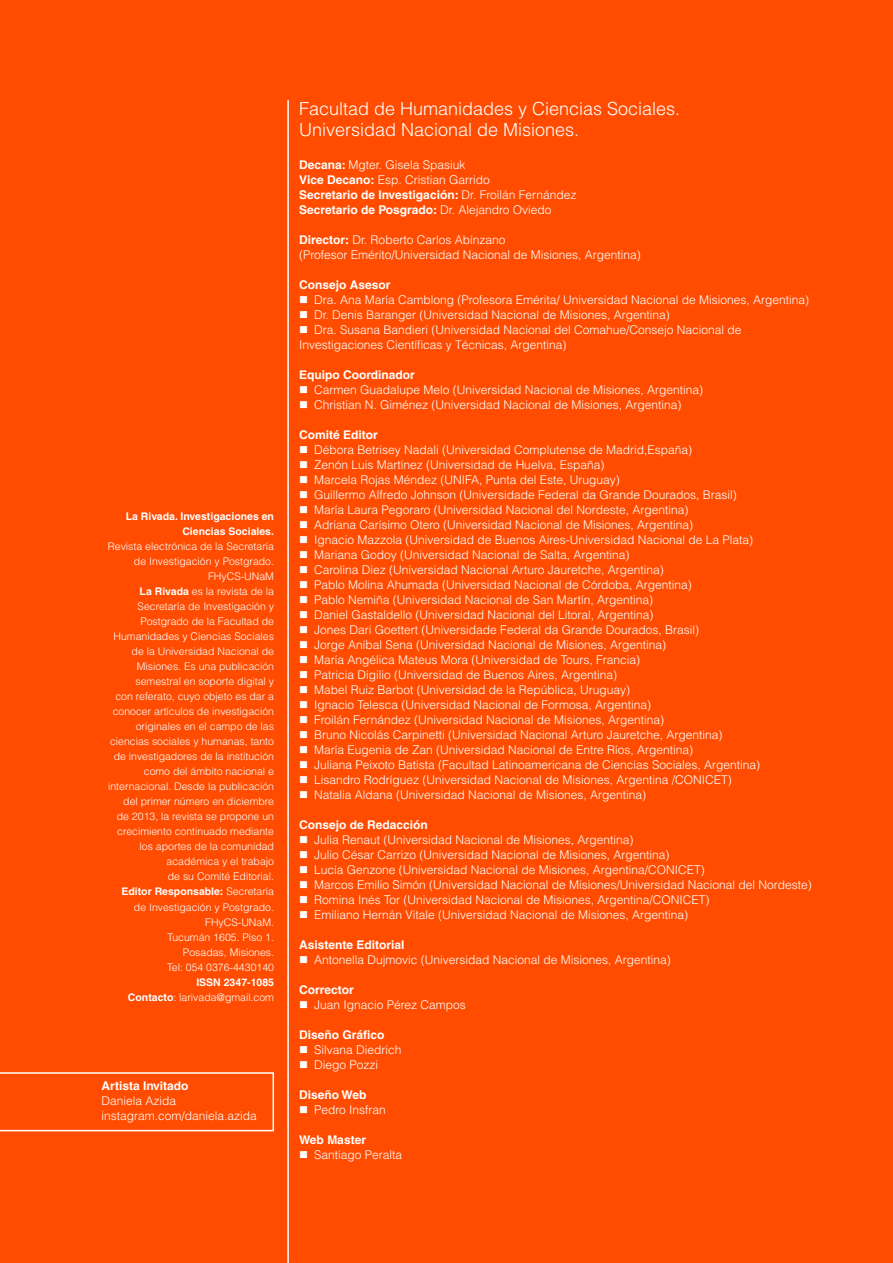
<style>
.page{position:relative;width:893px;height:1263px;background:#ff4c00}
.page>*{position:absolute;margin:0;border:0;box-sizing:border-box;transform-origin:0 0}
.t1{font:300 18px/21.6px "Helvetica";color:#fff}
.t2{font:300 12px/15px "Helvetica";color:#fff}
.t3{font:700 12px "Helvetica";color:#fff}
.t4{font:300 10.5px/15px "Helvetica";color:#fff;text-align:right}
.t5{font:700 10.5px/15px "Helvetica";color:#fff;text-align:right}
.s1{font-weight:700}
.s2{font-weight:300}
</style>
<div class="page">
<hr style="left:287px;top:100px;width:2px;height:1163px;background:#fff">
<svg style="left:0;top:1072px;width:274px;height:59px"></svg>
<p class="t5" style="left:126px;top:509px;width:150px">La Rivada. Investigaciones en<br>Ciencias Sociales.</p>
<p class="t4" style="left:108px;top:539px;width:168px">Revista electrónica de la Secretaría de Investigación y Postgrado.<br>FHyCS-UNaM<br><span class="s1">La Rivada</span> es la revista de la<br>Secretaría de Investigación y<br>Postgrado de la Facultad de<br>Humanidades y Ciencias Sociales de la Universidad Nacional de<br>Misiones. Es una publicación semestral en soporte digital y<br>con referato, cuyo objeto es dar a conocer artículos de investigación originales en el campo de las ciencias sociales y humanas, tanto de investigadores de la institución como del ámbito nacional e internacional. Desde la publicación del primer número en diciembre<br>de 2013, la revista se propone un crecimiento continuado mediante los aportes de la comunidad académica y el trabajo<br>de su Comité Editorial.<br><span class="s1">Editor Responsable:</span> Secretaría de Investigación y Postgrado.<br>FHyCS-UNaM.<br>Tucumán 1605. Piso 1.<br>Posadas, Misiones.<br>Tel: 054 0376-4430140</p>
<p class="t5" style="left:128px;top:974px;width:148px">ISSN 2347-1085<br>Contacto<span class="s2">: larivada@gmail.com</span></p>
<p class="t3" style="left:102px;top:1079px;width:89px">Artista Invitado</p>
<p class="t2" style="left:102px;top:1094px;width:157px">Daniela Azida instagram.com/daniela.azida</p>
<h1 class="t1" style="left:299px;top:97px;width:383px">Facultad de Humanidades y Ciencias Sociales.<br>Universidad Nacional de Misiones.</h1>
<p class="t2" style="left:299px;top:157px;width:279px"><span class="s1">Decana:</span> Mgter. Gisela Spasiuk<br><span class="s1">Vice Decano:</span> Esp. Cristian Garrido<br><span class="s1">Secretario de Investigación:</span> Dr. Froilán Fernández <span class="s1">Secretario de Posgrado:</span> Dr. Alejandro Oviedo</p>
<p class="t2" style="left:299px;top:232px;width:343px"><span class="s1">Director:</span> Dr. Roberto Carlos Abínzano<br>(Profesor Emérito/Universidad Nacional de Misiones, Argentina)</p>
<p class="t3" style="left:299px;top:278px;width:93px">Consejo Asesor</p>
<p class="t2" style="left:314px;top:292px;width:497px">Dra. Ana María Camblong (Profesora Emérita/ Universidad Nacional de Misiones, Argentina)</p>
<p class="t2" style="left:314px;top:307px;width:357px">Dr. Denis Baranger (Universidad Nacional de Misiones, Argentina)</p>
<p class="t2" style="left:314px;top:322px;width:429px">Dra. Susana Bandieri (Universidad Nacional del Comahue/Consejo Nacional de</p>
<p class="t2" style="left:299px;top:337px;width:269px">Investigaciones Científicas y Técnicas, Argentina)</p>
<p class="t3" style="left:299px;top:368px;width:117px">Equipo Coordinador</p>
<p class="t2" style="left:314px;top:382px;width:390px">Carmen Guadalupe Melo (Universidad Nacional de Misiones, Argentina)<br>Christian N. Giménez (Universidad Nacional de Misiones, Argentina)</p>
<p class="t3" style="left:299px;top:428px;width:80px">Comité Editor</p>
<p class="t2" style="left:314px;top:442px;width:448px">Débora Betrisey Nadali (Universidad Complutense de Madrid,España)<br>Zenón Luis Martínez (Universidad de Huelva, España)<br>Marcela Rojas Méndez (UNIFA, Punta del Este, Uruguay)<br>Guillermo Alfredo Johnson (Universidade Federal da Grande Dourados, Brasil)<br>María Laura Pegoraro (Universidad Nacional del Nordeste, Argentina)<br>Adriana Carísimo Otero (Universidad Nacional de Misiones, Argentina)<br>Ignacio Mazzola (Universidad de Buenos Aires-Universidad Nacional de La Plata)<br>Mariana Godoy (Universidad Nacional de Salta, Argentina)<br>Carolina Diez (Universidad Nacional Arturo Jauretche, Argentina)<br>Pablo Molina Ahumada (Universidad Nacional de Córdoba, Argentina)<br>Pablo Nemiña (Universidad Nacional de San Martín, Argentina)<br>Daniel Gastaldello (Universidad Nacional del Litoral, Argentina)<br>Jones Dari Goettert (Universidade Federal da Grande Dourados, Brasil)<br>Jorge Aníbal Sena (Universidad Nacional de Misiones, Argentina)<br>María Angélica Mateus Mora (Universidad de Tours, Francia)<br>Patricia Digilio (Universidad de Buenos Aires, Argentina)<br>Mabel Ruiz Barbot (Universidad de la República, Uruguay)<br>Ignacio Telesca (Universidad Nacional de Formosa, Argentina)<br>Froilán Fernández (Universidad Nacional de Misiones, Argentina)<br>Bruno Nicolás Carpinetti (Universidad Nacional Arturo Jauretche, Argentina)<br>María Eugenia de Zan (Universidad Nacional de Entre Ríos, Argentina)<br>Juliana Peixoto Batista (Facultad Latinoamericana de Ciencias Sociales, Argentina)<br>Lisandro Rodríguez (Universidad Nacional de Misiones, Argentina /CONICET)<br>Natalia Aldana (Universidad Nacional de Misiones, Argentina)</p>
<p class="t3" style="left:299px;top:818px;width:130px">Consejo de Redacción</p>
<p class="t2" style="left:314px;top:832px;width:499px">Julia Renaut (Universidad Nacional de Misiones, Argentina)<br>Julio César Carrizo (Universidad Nacional de Misiones, Argentina)<br>Lucía Genzone (Universidad Nacional de Misiones, Argentina/CONICET)<br>Marcos Emilio Simón (Universidad Nacional de Misiones/Universidad Nacional del Nordeste)<br>Romina Inés Tor (Universidad Nacional de Misiones, Argentina/CONICET)<br>Emiliano Hernán Vitale (Universidad Nacional de Misiones, Argentina)</p>
<p class="t3" style="left:299px;top:938px;width:107px">Asistente Editorial</p>
<p class="t2" style="left:314px;top:952px;width:358px">Antonella Dujmovic (Universidad Nacional de Misiones, Argentina)</p>
<p class="t3" style="left:299px;top:983px;width:56px">Corrector</p>
<p class="t2" style="left:314px;top:997px;width:153px">Juan Ignacio Pérez Campos</p>
<p class="t3" style="left:299px;top:1028px;width:87px">Diseño Gráfico</p>
<p class="t2" style="left:314px;top:1042px;width:89px">Silvana Diedrich<br>Diego Pozzi</p>
<p class="t3" style="left:299px;top:1088px;width:69px">Diseño Web</p>
<p class="t2" style="left:314px;top:1102px;width:73px">Pedro Insfran</p>
<p class="t3" style="left:299px;top:1133px;width:68px">Web Master</p>
<p class="t2" style="left:314px;top:1147px;width:90px">Santiago Peralta</p>
</div>
